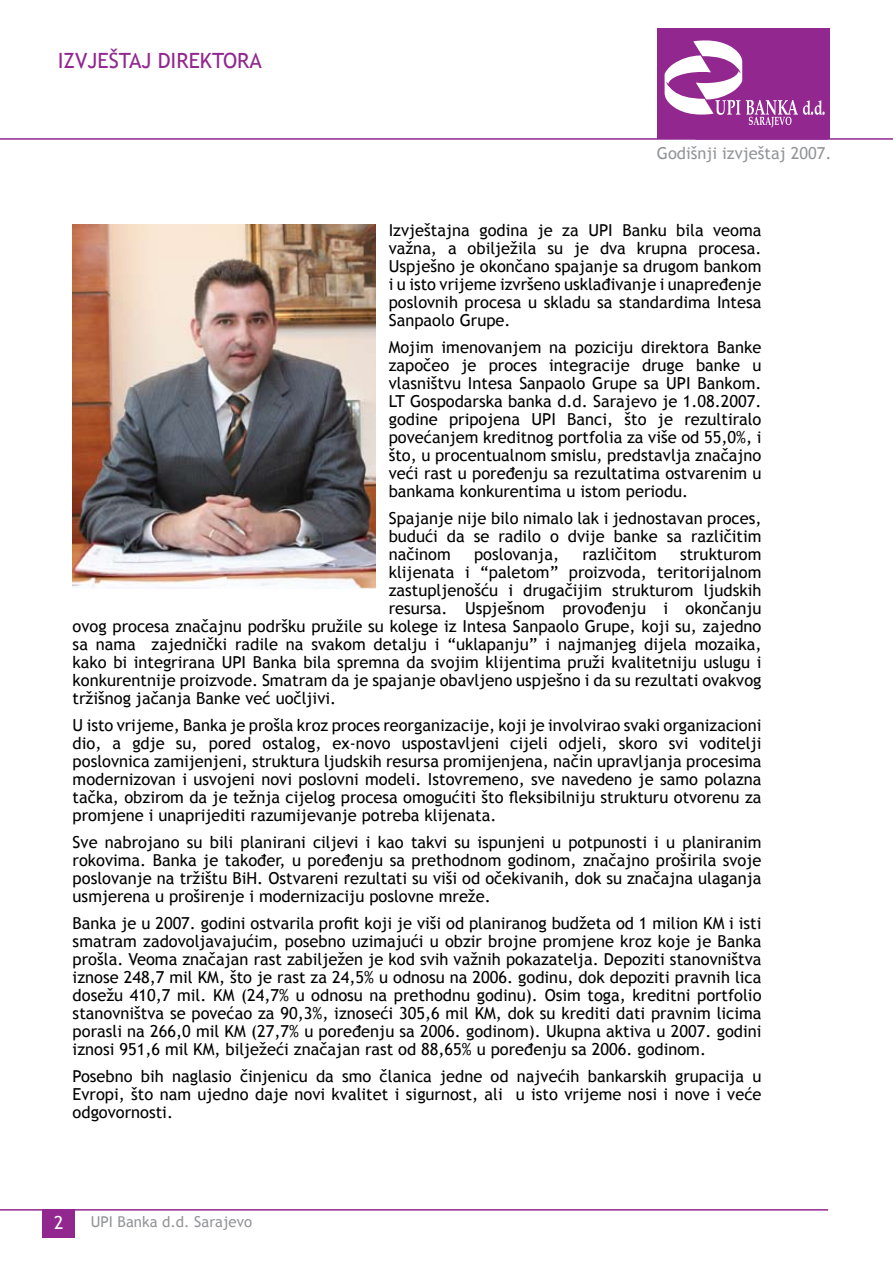
<style>
.page{position:relative;width:893px;height:1263px;background:#fff}
.page>*{position:absolute;margin:0;border:0;box-sizing:border-box;transform-origin:0 0}
.t1{font:21px "Trebuchet MS";color:#91278f}
.t2{font:18px "Trebuchet MS";color:#fff}
.t3{font:16.5px/18px "Trebuchet MS";color:#000;text-align:justify}
.t4{font:16.5px "Trebuchet MS";color:#939598}
.t5{font:15px "Trebuchet MS";color:#939598}
</style>
<div class="page">
<hr style="left:0;top:1209px;width:828px;height:1px;background:#91278f">
<hr style="left:0;top:138px;width:828px;height:2px;background:#91278f">
<div style="left:657px;top:28px;width:172px;height:111px;background:#91278f"></div>
<svg style="left:664px;top:40px;width:161px;height:87px"></svg>
<div style="left:43px;top:1209px;width:32px;height:28px;background:#91278f"></div>
<img style="left:73px;top:225px;width:303px;height:363px">
<hr style="left:695px;top:138px;width:198px;height:2px;background:#91278f">
<p class="t1" style="left:58px;top:48px;width:206px">IZVJEŠTAJ DIREKTORA</p>
<p class="t4" style="left:657px;top:143px;width:176px">Godišnji izvještaj 2007.</p>
<p class="t3" style="left:389px;top:221px;width:374px">Izvještajna godina je za UPI Banku bila veoma važna, a obilježila su je dva krupna procesa.<br>Uspješno je okončano spajanje sa drugom bankom i u isto vrijeme izvršeno usklađivanje i unapređenje poslovnih procesa u skladu sa standardima Intesa Sanpaolo Grupe.</p>
<p class="t3" style="left:389px;top:338px;width:374px">Mojim imenovanjem na poziciju direktora Banke započeo je proces integracije druge banke u vlasništvu Intesa Sanpaolo Grupe sa UPI Bankom.<br>LT Gospodarska banka d.d. Sarajevo je 1.08.2007. godine pripojena UPI Banci, što je rezultiralo povećanjem kreditnog portfolia za više od 55,0%, i što, u procentualnom smislu, predstavlja značajno veći rast u poređenju sa rezultatima ostvarenim u bankama konkurentima u istom periodu.</p>
<p class="t3" style="left:389px;top:509px;width:374px">Spajanje nije bilo nimalo lak i jednostavan proces, budući da se radilo o dvije banke sa različitim načinom</p>
<p class="t3" style="left:474px;top:545px;width:86px">poslovanja,</p>
<p class="t3" style="left:582px;top:545px;width:76px">različitom</p>
<p class="t3" style="left:680px;top:545px;width:83px">strukturom</p>
<p class="t3" style="left:389px;top:563px;width:374px">klijenata i “paletom” proizvoda, teritorijalnom</p>
<p class="t3" style="left:389px;top:581px;width:374px">zastupljenošću i drugačijim strukturom ljudskih</p>
<p class="t3" style="left:389px;top:599px;width:374px">resursa. Uspješnom provođenju i okončanju</p>
<p class="t3" style="left:73px;top:617px;width:690px">ovog procesa značajnu podršku pružile su kolege iz Intesa Sanpaolo Grupe, koji su, zajedno</p>
<p class="t3" style="left:73px;top:635px;width:690px">sa nama zajednički radile na svakom detalju i “uklapanju” i najmanjeg dijela mozaika,</p>
<p class="t3" style="left:73px;top:653px;width:690px">kako bi integrirana UPI Banka bila spremna da svojim klijentima pruži kvalitetniju uslugu i</p>
<p class="t3" style="left:73px;top:671px;width:690px">konkurentnije proizvode. Smatram da je spajanje obavljeno uspješno i da su rezultati ovakvog</p>
<p class="t3" style="left:73px;top:689px;width:265px">tržišnog jačanja Banke već uočljivi.</p>
<p class="t3" style="left:73px;top:716px;width:690px">U isto vrijeme, Banka je prošla kroz proces reorganizacije, koji je involvirao svaki organizacioni dio, a gdje su, pored ostalog, ex-novo uspostavljeni cijeli odjeli, skoro svi voditelji poslovnica zamijenjeni, struktura ljudskih resursa promijenjena, način upravljanja procesima modernizovan i usvojeni novi poslovni modeli. Istovremeno, sve navedeno je samo polazna tačka, obzirom da je težnja cijelog procesa omogućiti što fleksibilniju strukturu otvorenu za promjene i unaprijediti razumijevanje potreba klijenata.</p>
<p class="t3" style="left:73px;top:833px;width:690px">Sve nabrojano su bili planirani ciljevi i kao takvi su ispunjeni u potpunosti i u planiranim rokovima. Banka je također, u poređenju sa prethodnom godinom, značajno proširila svoje poslovanje na tržištu BiH. Ostvareni rezultati su viši od očekivanih, dok su značajna ulaganja usmjerena u proširenje i modernizaciju poslovne mreže.</p>
<p class="t3" style="left:73px;top:914px;width:690px">Banka je u 2007. godini ostvarila profit koji je viši od planiranog budžeta od 1 milion KM i isti smatram zadovoljavajućim, posebno uzimajući u obzir brojne promjene kroz koje je Banka prošla. Veoma značajan rast zabilježen je kod svih važnih pokazatelja. Depoziti stanovništva iznose 248,7 mil KM, što je rast za 24,5% u odnosu na 2006. godinu, dok depoziti pravnih lica dosežu 410,7 mil. KM (24,7% u odnosu na prethodnu godinu). Osim toga, kreditni portfolio stanovništva se povećao za 90,3%, iznoseći 305,6 mil KM, dok su krediti dati pravnim licima porasli na 266,0 mil KM (27,7% u poređenju sa 2006. godinom). Ukupna aktiva u 2007. godini iznosi 951,6 mil KM, bilježeći značajan rast od 88,65% u poređenju sa 2006. godinom.</p>
<p class="t3" style="left:73px;top:1067px;width:690px">Posebno bih naglasio činjenicu da smo članica jedne od najvećih bankarskih grupacija u Evropi, što nam ujedno daje novi kvalitet i sigurnost, ali u isto vrijeme nosi i nove i veće odgovornosti.</p>
<p class="t2" style="left:54px;top:1212px;width:11px">2</p>
<p class="t5" style="left:91px;top:1213px;width:163px">UPI Banka d.d. Sarajevo</p>
</div>
